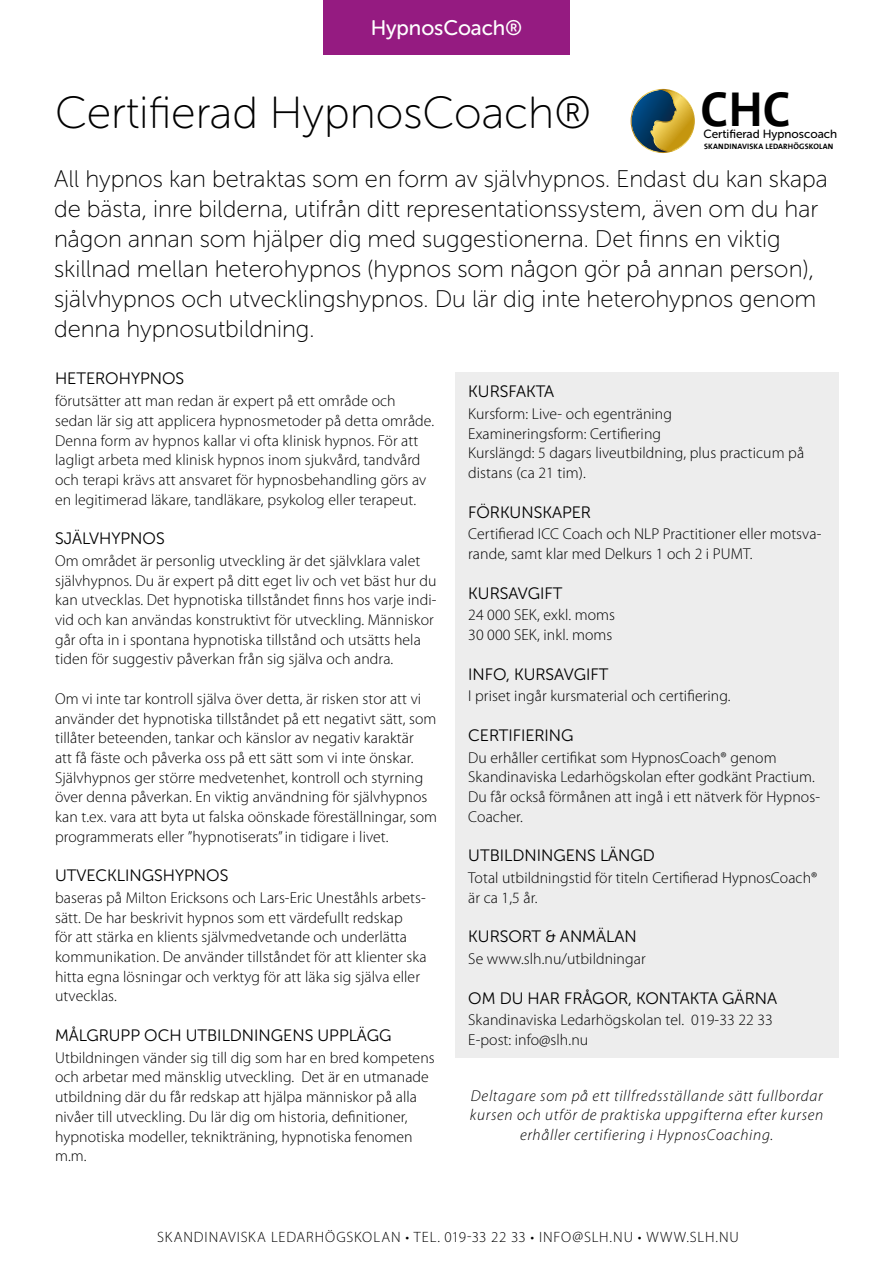
<style>
.page{position:relative;width:893px;height:1263px;background:#fff}
.page>*{position:absolute;margin:0;border:0;box-sizing:border-box;transform-origin:0 0}
.t1{font:49.5px "The Sans Bold Caps";color:#000}
.t2{font:45px "Museo Sans Rounded 100";color:#000}
.t3{font:24px/30px "Museo Sans Rounded 100";color:#000}
.t4{font:21px "Museo Sans Rounded 500";letter-spacing:-.005em;color:#fff}
.t5{font:16.5px "Museo Sans Rounded 300";color:#000}
.t6{font:300 15.75px/19.6px "Myriad Pro";letter-spacing:.005em;color:#000}
.t7{font:italic 300 15.75px/19.6px "Myriad Pro";letter-spacing:.045em;color:#000;text-align:center}
.t8{font:300 15px "Myriad Pro";letter-spacing:.06em;color:#000}
.t9{font:11.85px "Museo Sans Rounded 500";color:#000}
.t10{font:7.8px "The Sans Bold Caps";letter-spacing:.02em;color:#000}
</style>
<div class="page">
<div style="left:323px;top:0;width:247px;height:54px;background:#951b81"></div>
<div style="left:455px;top:372px;width:384px;height:686px;background:#ededed"></div>
<svg style="left:631px;top:89px;width:64px;height:64px"></svg>
<h3 class="t4" style="left:371px;top:16px;width:153px">HypnosCoach®</h3>
<h1 class="t1" style="left:700px;top:67px;width:92px">CHC</h1>
<p class="t10" style="left:704px;top:139px;width:131px">SKANDINAVISKA LEDARHÖGSKOLAN</p>
<h2 class="t2" style="left:55px;top:88px;width:538px">Certifierad HypnosCoach®</h2>
<p class="t3" style="left:54px;top:164px;width:775px">All hypnos kan betraktas som en form av självhypnos. Endast du kan skapa de bästa, inre bilderna, utifrån ditt representationssystem, även om du har någon annan som hjälper dig med suggestionerna. Det finns en viktig skillnad mellan heterohypnos (hypnos som någon gör på annan person), självhypnos och utvecklingshypnos. Du lär dig inte heterohypnos genom denna hypnosutbildning.</p>
<p class="t9" style="left:703px;top:128px;width:135px">Certifierad Hypnoscoach</p>
<p class="t5" style="left:55px;top:370px;width:129px">HETEROHYPNOS</p>
<p class="t6" style="left:55px;top:391px;width:381px">förutsätter att man redan är expert på ett område och sedan lär sig att applicera hypnosmetoder på detta område.<br>Denna form av hypnos kallar vi ofta klinisk hypnos. För att lagligt arbeta med klinisk hypnos inom sjukvård, tandvård och terapi krävs att ansvaret för hypnosbehandling görs av en legitimerad läkare, tandläkare, psykolog eller terapeut.</p>
<p class="t5" style="left:55px;top:530px;width:110px">SJÄLVHYPNOS</p>
<p class="t6" style="left:55px;top:551px;width:383px">Om området är personlig utveckling är det självklara valet självhypnos. Du är expert på ditt eget liv och vet bäst hur du kan utvecklas. Det hypnotiska tillståndet finns hos varje indi&shy;vid och kan användas konstruktivt för utveckling. Människor går ofta in i spontana hypnotiska tillstånd och utsätts hela tiden för suggestiv påverkan från sig själva och andra.</p>
<p class="t6" style="left:55px;top:689px;width:383px">Om vi inte tar kontroll själva över detta, är risken stor att vi använder det hypnotiska tillståndet på ett negativt sätt, som tillåter beteenden, tankar och känslor av negativ karaktär<br>att få fäste och påverka oss på ett sätt som vi inte önskar.<br>Självhypnos ger större medvetenhet, kontroll och styrning över denna påverkan. En viktig användning för självhypnos kan t.ex. vara att byta ut falska oönskade föreställningar, som programmerats eller ”hypnotiserats” in tidigare i livet.</p>
<p class="t5" style="left:55px;top:867px;width:173px">UTVECKLINGSHYPNOS</p>
<p class="t6" style="left:55px;top:888px;width:373px">baseras på Milton Ericksons och Lars-Eric Uneståhls arbets&shy;sätt. De har beskrivit hypnos som ett värdefullt redskap<br>för att stärka en klients självmedvetande och underlätta kommunikation. De använder tillståndet för att klienter ska hitta egna lösningar och verktyg för att läka sig själva eller utvecklas.</p>
<p class="t5" style="left:55px;top:1026px;width:338px">MÅLGRU PP OCH UTBILDNINGENS U PPLÄGG</p>
<p class="t6" style="left:55px;top:1048px;width:381px">Utbildningen vänder sig till dig som har en bred kompetens och arbetar med mänsklig utveckling. Det är en utmanade utbildning där du får redskap att hjälpa människor på alla nivåer till utveckling. Du lär dig om historia, definitioner, hypnotiska modeller, teknikträning, hypnotiska fenomen m.m.</p>
<p class="t5" style="left:468px;top:383px;width:88px">KU RSFAKTA</p>
<p class="t6" style="left:468px;top:404px;width:337px">Kursform: Live- och egenträning<br>Examineringsform: Certifiering<br>Kurslängd: 5 dagars liveutbildning, plus practicum på distans (ca 21 tim).</p>
<p class="t5" style="left:468px;top:503px;width:124px">FÖRKU NSKAPER</p>
<p class="t6" style="left:468px;top:525px;width:355px">Certifierad ICC Coach och NLP Practitioner eller motsva&shy;rande, samt klar med Delkurs 1 och 2 i PUMT.</p>
<p class="t5" style="left:468px;top:584px;width:96px">KU RSAVGIFT</p>
<p class="t6" style="left:468px;top:606px;width:148px">24 000 SEK, exkl. moms<br>30 000 SEK, inkl. moms</p>
<p class="t5" style="left:468px;top:665px;width:142px">I NFO, KU RSAVGIFT</p>
<p class="t6" style="left:468px;top:687px;width:264px">I priset ingår kursmaterial och certifiering.</p>
<p class="t5" style="left:468px;top:726px;width:107px">CERTIFIERING</p>
<p class="t6" style="left:468px;top:748px;width:353px">Du erhåller certifikat som HypnosCoach® genom Skandinaviska Ledarhögskolan efter godkänt Practium.<br>Du får också förmånen att ingå i ett nätverk för Hypnos-Coacher.</p>
<p class="t5" style="left:468px;top:847px;width:188px">UTBILDNINGENS LÄNGD</p>
<p class="t6" style="left:468px;top:868px;width:351px">Total utbildningstid för titeln Certifierad HypnosCoach® är ca 1,5 år.</p>
<p class="t5" style="left:468px;top:928px;width:170px">KU RSORT &amp; ANMÄLAN</p>
<p class="t6" style="left:468px;top:949px;width:179px">Se www.slh.nu/utbildningar</p>
<p class="t5" style="left:468px;top:989px;width:310px">OM DU HAR FRÅGOR, KONTAKTA GÄRNA</p>
<p class="t6" style="left:468px;top:1010px;width:306px">Skandinaviska Ledarhögskolan tel. 019-33 22 33<br>E-post: info@slh.nu</p>
<p class="t7" style="left:470px;top:1086px;width:355px">Deltagare som på ett tillfredsställande sätt fullbordar kursen och utför de praktiska uppgifterna efter kursen erhåller certifiering i HypnosCoaching.</p>
<p class="t8" style="left:157px;top:1228px;width:583px">Skandinaviska Ledarhögskolan • Tel. 019-33 22 33 • info@slh.nu • www.slh.nu</p>
</div>
